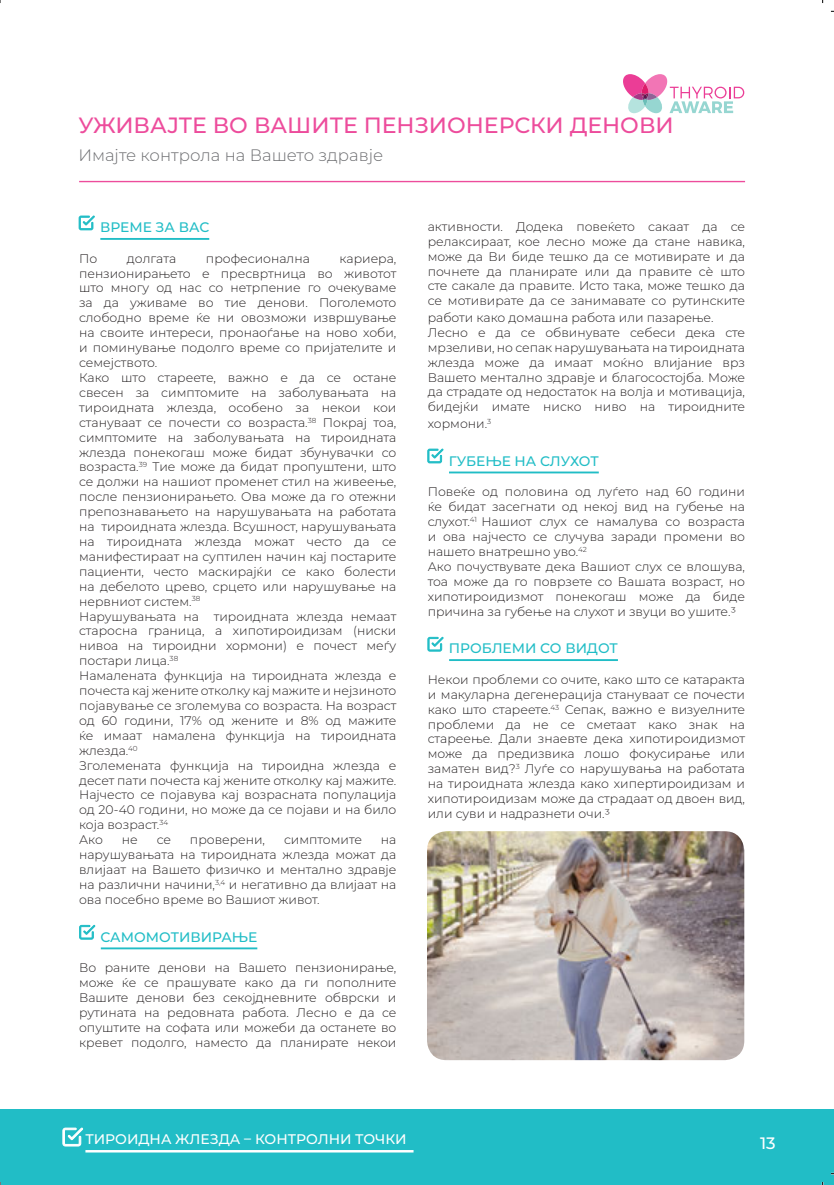
<style>
.page{position:relative;width:834px;height:1185px;background:#fff}
.page>*{position:absolute;margin:0;border:0;box-sizing:border-box;transform-origin:0 0}
.t1{font:500 22px "Montserrat";color:#ed4c9c}
.t2{font:300 16.6px "Montserrat";color:#6c6d70}
.t3{font:500 16.6px "Montserrat";color:#fff}
.t4{font:500 14px "Montserrat";color:#fff}
.t5{font:500 13.8px "Montserrat";color:#21bdc6}
.t6{font:300 12.4px/15px "Montserrat";color:#231f20;text-align:justify}
</style>
<div class="page">
<div style="left:0;top:1109px;width:833px;height:76px;background:#21bdc6"></div>
<hr style="left:85px;top:1150px;width:328px;height:2px;background:#fff">
<svg style="left:62px;top:1127px;width:21px;height:19px"></svg>
<hr style="left:79px;top:181px;width:666px;height:1px;background:#ed4c9c">
<svg style="left:79px;top:215px;width:16px;height:15px"></svg>
<hr style="left:100px;top:238px;width:109px;height:2px;background:#21bdc6">
<hr style="left:101px;top:947px;width:156px;height:2px;background:#21bdc6">
<hr style="left:449px;top:471px;width:149px;height:2px;background:#21bdc6">
<hr style="left:449px;top:659px;width:169px;height:2px;background:#21bdc6">
<svg style="left:427px;top:448px;width:16px;height:15px"></svg>
<svg style="left:427px;top:637px;width:17px;height:15px"></svg>
<svg style="left:79px;top:925px;width:16px;height:15px"></svg>
<svg style="left:623px;top:74px;width:121px;height:39px"></svg>
<img style="left:427px;top:831px;width:317px;height:229px">
<p class="t1" style="left:78px;top:110px;width:596px">УЖИВАЈТЕ ВО ВАШИТЕ ПЕНЗИОНЕРСКИ ДЕНОВИ</p>
<p class="t2" style="left:78px;top:143px;width:306px">Имајте контрола на Вашето здравје</p>
<p class="t5" style="left:100px;top:218px;width:111px">ВРЕМЕ ЗА ВАС</p>
<p class="t6" style="left:79px;top:250px;width:20px">По</p>
<p class="t6" style="left:127px;top:250px;width:51px">долгата</p>
<p class="t6" style="left:206px;top:250px;width:105px">професионална</p>
<p class="t6" style="left:79px;top:250px;width:319px;text-indent:260px">кариера, пензионирањето е пресвртница во животот што многу од нас со нетрпение го очекуваме за да уживаме во тие денови. Поголемото слободно време ќе ни овозможи извршување на своите интереси, пронаоѓање на ново хоби, и поминување подолго време со пријателите и семејството.</p>
<p class="t6" style="left:79px;top:370px;width:319px">Како што стареете, важно е да се остане свесен за симптомите на заболувањата на тироидната жлезда, особено за некои кои стануваат се почести со возраста.<sup>38</sup> Покрај тоа, симптомите на заболувањата на тироидната жлезда понекогаш може бидат збунувачки со возраста.<sup>39</sup> Тие може да бидат пропуштени, што се должи на нашиот променет стил на живеење, после пензионирањето. Ова може да го отежни препознавањето на нарушувањата на работата на тироидната жлезда. Всушност, нарушувањата на тироидната жлезда можат често да се манифестираат на суптилен начин кај постарите пациенти, често маскирајќи се како болести на дебелото црево, срцето или нарушување на нервниот систем.<sup>38</sup></p>
<p class="t6" style="left:79px;top:608px;width:319px">Нарушувањата на тироидната жлезда немаат старосна граница, а хипотироидизам (ниски нивоа на тироидни хормони) е почест меѓу постари лица.<sup>38</sup></p>
<p class="t6" style="left:79px;top:668px;width:319px">Намалената функција на тироидната жлезда е почеста кај жените отколку кај мажите и нејзиното појавување се зголемува со возраста. На возраст од 60 години, 17% од жените и 8% од мажите ќе имаат намалена функција на тироидната жлезда.<sup>40</sup></p>
<p class="t6" style="left:79px;top:757px;width:319px">Зголемената функција на тироидна жлезда е десет пати почеста кај жените отколку кај мажите.<br>Најчесто се појавува кај возрасната популација од 20-40 години, но може да се појави и на било која возраст.<sup>34</sup></p>
<p class="t6" style="left:79px;top:832px;width:25px">Ако</p>
<p class="t6" style="left:122px;top:832px;width:17px">не</p>
<p class="t6" style="left:157px;top:832px;width:16px">се</p>
<p class="t6" style="left:190px;top:832px;width:77px">проверени,</p>
<p class="t6" style="left:284px;top:832px;width:79px">симптомите</p>
<p class="t6" style="left:79px;top:832px;width:319px;text-indent:302px">на нарушувањата на тироидната жлезда можат да влијаат на Вашето физичко и ментално здравје на различни начини,<sup>3,4</sup> и негативно да влијаат на ова посебно време во Вашиот живот.</p>
<p class="t5" style="left:101px;top:927px;width:158px">САМОМОТИВИРАЊЕ</p>
<p class="t6" style="left:79px;top:960px;width:319px">Во раните денови на Вашето пензионирање, може ќе се прашувате како да ги пополните Вашите денови без секојдневните обврски и рутината на редовната работа. Лесно е да се опуштите на софата или можеби да останете во кревет подолго, наместо да планирате некои</p>
<p class="t6" style="left:427px;top:218px;width:319px">активности. Додека повеќето сакаат да се релаксираат, кое лесно може да стане навика, може да Ви биде тешко да се мотивирате и да почнете да планирате или да правите сѐ што сте сакале да правите. Исто така, може тешко да се мотивирате да се занимавате со рутинските</p>
<p class="t6" style="left:427px;top:310px;width:287px">работи како домашна работа или пазарење.</p>
<p class="t6" style="left:427px;top:324px;width:319px">Лесно е да се обвинувате себеси дека сте мрзеливи, но сепак нарушувањата на тироидната жлезда може да имаат моќно влијание врз Вашето ментално здравје и благосостојба. Може да страдате од недостаток на волја и мотивација, бидејќи имате ниско ниво на тироидните</p>
<p class="t6" style="left:427px;top:416px;width:65px">хормони.<sup>3</sup></p>
<p class="t5" style="left:448px;top:451px;width:151px">ГУБЕЊЕ НА СЛУХОТ</p>
<p class="t6" style="left:427px;top:484px;width:319px">Повеќе од половина од луѓето над 60 години ќе бидат засегнати од некој вид на губење на слухот.<sup>41</sup> Нашиот слух се намалува со возраста и ова најчесто се случува заради промени во нашето внатрешно уво.<sup>42</sup></p>
<p class="t6" style="left:427px;top:558px;width:319px">Ако почуствувате дека Вашиот слух се влошува, тоа може да го поврзете со Вашата возраст, но хипотироидизмот понекогаш може да биде причина за губење на слухот и звуци во ушите.3</p>
<p class="t5" style="left:449px;top:639px;width:170px">ПРОБЛЕМИ СО ВИДОТ</p>
<p class="t6" style="left:427px;top:671px;width:319px">Некои проблеми со очите, како што се катаракта и макуларна дегенерација стануваат се почести како што стареете.<sup>43</sup> Сепак, важно е визуелните проблеми да не се сметаат како знак на стареење. Дали знаевте дека хипотироидизмот може да предизвика лошо фокусирање или заматен вид?<sup>3</sup> Луѓе со нарушувања на работата на тироидната жлезда како хипертироидизам и хипотироидизам може да страдаат од двоен вид, или суви и надразнети очи.3</p>
<p class="t4" style="left:85px;top:1130px;width:322px">ТИРОИДНА ЖЛЕЗДА – КОНТРОЛНИ ТОЧКИ</p>
<p class="t3" style="left:759px;top:1132px;width:17px">13</p>
</div>
